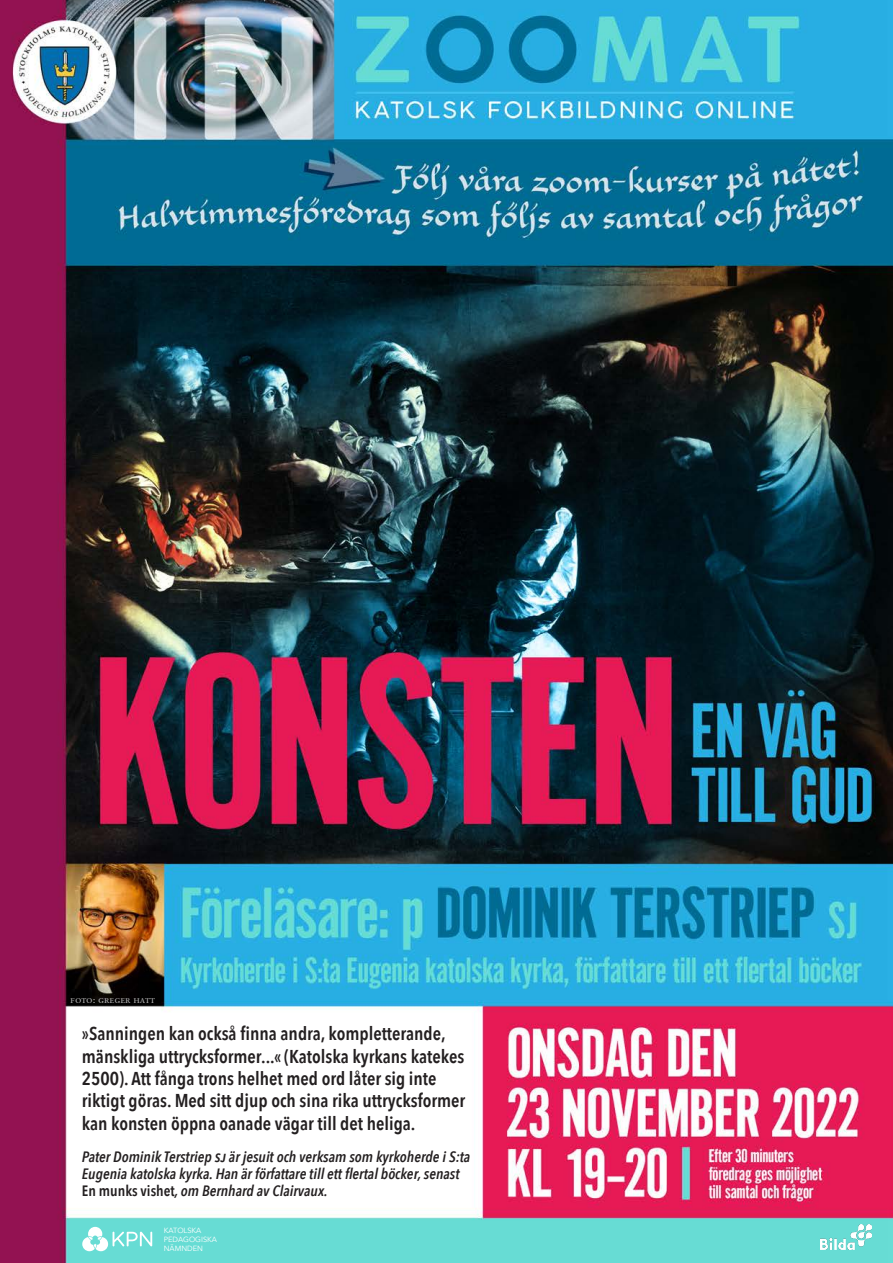
<style>
.page{position:relative;width:893px;height:1263px;background:#fff}
.page>*{position:absolute;margin:0;border:0;box-sizing:border-box;transform-origin:0 0}
.t1{font:600 18.6px/22.4px "Avenir Next Condensed";color:#231f20}
.t2{font:italic 600 15px/17.2px "Avenir Next Condensed";color:#231f20}
.t3{font:9.75px "Sabon LT Std";color:#fff}
.t4{font:7.5px/9px "Avenir";color:#fff}
.s1{font-style:normal}
</style>
<div class="page">
<img style="left:0;top:0;width:893px;height:1263px">
<svg style="left:82px;top:1227px;width:70px;height:24px"></svg>
<img style="left:820px;top:1225px;width:52px;height:25px">
<p class="t3" style="left:70px;top:993px;width:86px">foto: greger hatt</p>
<p class="t1" style="left:82px;top:1022px;width:385px">»Sanningen kan också finna andra, kompletterande, mänskliga uttrycksformer...« (Katolska kyrkans katekes 2500). Att fånga trons helhet med ord låter sig inte riktigt göras. Med sitt djup och sina rika uttrycksformer kan konsten öppna oanade vägar till det heliga.</p>
<p class="t2" style="left:82px;top:1148px;width:390px">Pater Dominik Terstriep sj är jesuit och verksam som kyrkoherde i S:ta<br>Eugenia katolska kyrka. Han är författare till ett flertal böcker, senast<br><span class="s1">En munks vishet</span>, om Bernhard av Clairvaux.</p>
<p class="t4" style="left:164px;top:1226px;width:39px">KATOLSKA</p>
<p class="t4" style="left:164px;top:1235px;width:55px">PEDAGOGISKA<br>NÄMNDEN</p>
</div>
